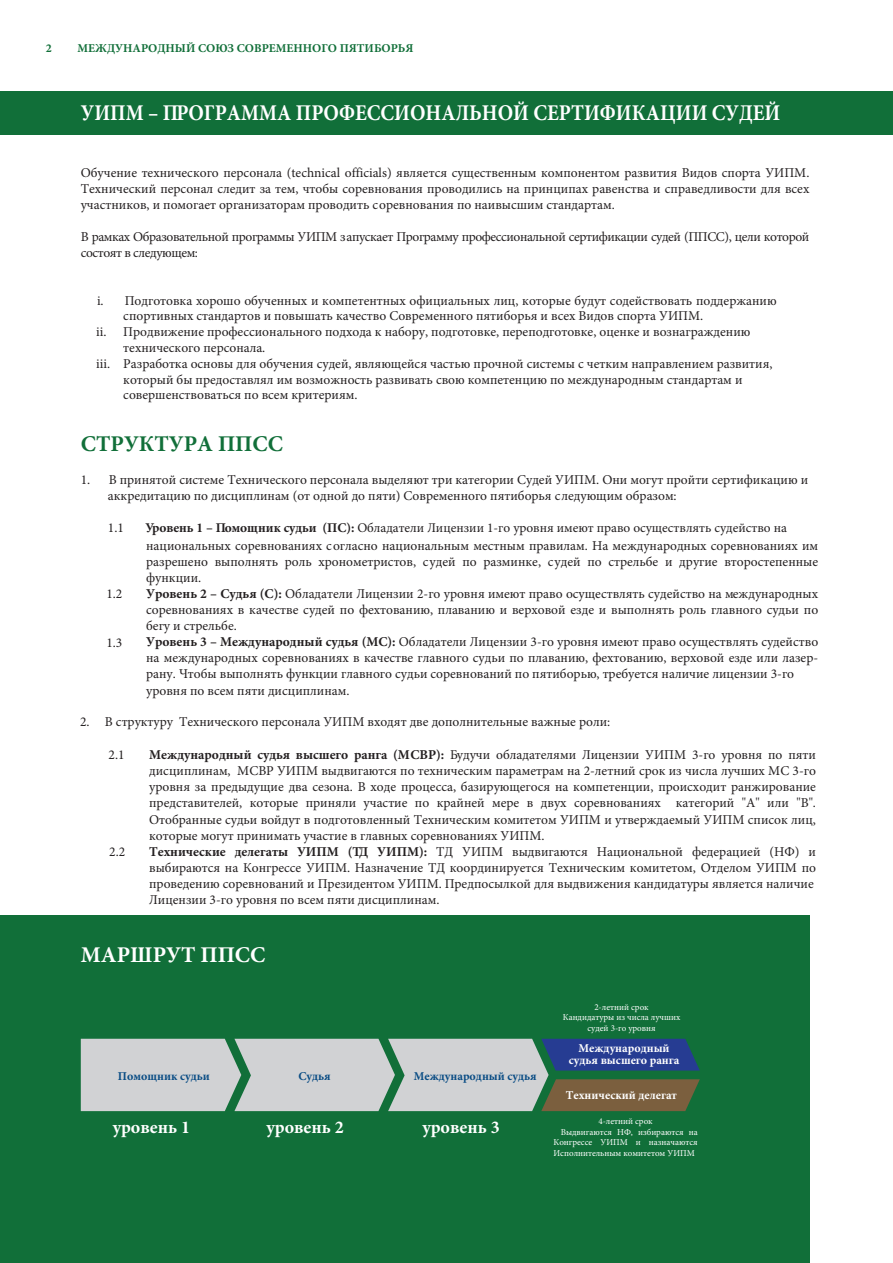
<style>
.page{position:relative;width:893px;height:1263px;background:#fff}
.page>*{position:absolute;margin:0;border:0;box-sizing:border-box;transform-origin:0 0}
.t1{font:700 22.5px "Minion Pro";color:#fff;scale:.9 1}
.t2{font:700 22.5px "Minion Pro";color:#116f39}
.t3{font:700 22.5px "Minion Pro";color:#fff}
.t4{font:700 18px "Minion Pro";color:#fff}
.t5{font:13.5px/16.2px "Minion Pro";color:#231f20}
.t6{font:13.5px/16px "Minion Pro";letter-spacing:-.03em;color:#231f20}
.t7{font:13.35px "Minion Pro";color:#231f20}
.t8{font:700 12px/11.9px "Minion Pro";color:#fff;text-align:center}
.t9{font:700 12px "Minion Pro";color:#116f39}
.t10{font:700 12px "Minion Pro";color:#094c84}
.t11{font:9px/10.8px "Minion Pro";color:#fff;text-align:center}
.s1{font-weight:700}
</style>
<div class="page">
<div style="left:0;top:91px;width:893px;height:44px;background:#116f39"></div>
<div style="left:0;top:916px;width:809px;height:347px;background:#116f39"></div>
<svg style="left:81px;top:1039px;width:619px;height:72px;background:#a6aeb0"></svg>
<p class="t9" style="left:46px;top:40px;width:7px">2</p>
<p class="t9" style="left:78px;top:40px;width:337px">МЕЖДУНАРОДНЫЙ СОЮЗ СОВРЕМЕННОГО ПЯТИБОРЬЯ</p>
<h1 class="t1" style="left:81px;top:97px;width:779px">УИПМ – ПРОГРАММА ПРОФЕССИОНАЛЬНОЙ СЕРТИФИКАЦИИ СУДЕЙ</h1>
<p class="t5" style="left:81px;top:164px;width:730px;text-align:justify">Обучение технического персонала (technical officials) является существенным компонентом развития Видов спорта УИПМ.<br>Технический персонал следит за тем, чтобы соревнования проводились на принципах равенства и справедливости для всех участников, и помогает организаторам проводить соревнования по наивысшим стандартам.</p>
<p class="t6" style="left:81px;top:229px;width:730px">В рамках Образовательной программы УИПМ запускает Программу профессиональной сертификации судей (ППСС), цели которой состоят в следующем:</p>
<p class="t5" style="left:97px;top:292px;width:681px">i. Подготовка хорошо обученных и компетентных официальных лиц, которые будут содействовать поддержанию</p>
<p class="t5" style="left:123px;top:307px;width:581px">спортивных стандартов и повышать качество Современного пятиборья и всех Видов спорта УИПМ.</p>
<p class="t5" style="left:96px;top:324px;width:656px">ii. Продвижение профессионального подхода к набору, подготовке, переподготовке, оценке и вознаграждению</p>
<p class="t5" style="left:123px;top:340px;width:144px">технического персонала.</p>
<p class="t5" style="left:96px;top:356px;width:678px">iii. Разработка основы для обучения судей, являющейся частью прочной системы с четким направлением развития,</p>
<p class="t5" style="left:123px;top:371px;width:621px">который бы предоставлял им возможность развивать свою компетенцию по международным стандартам и</p>
<p class="t5" style="left:123px;top:386px;width:236px">совершенствоваться по всем критериям.</p>
<h1 class="t2" style="left:81px;top:428px;width:203px">СТРУКТУРА ППСС</h1>
<p class="t5" style="left:108px;top:472px;width:702px;line-height:15.5px;text-indent:-27px">1. В принятой системе Технического персонала выделяют три категории Судей УИПМ. Они могут пройти сертификацию и аккредитацию по дисциплинам (от одной до пяти) Современного пятиборья следующим образом:</p>
<p class="t5" style="left:108px;top:520px;width:18px">1.1</p>
<p class="t7" style="left:145px;top:519px;width:643px"><span class="s1">Уровень 1 – Помощник судьи (ПС):</span> О бладатели Лицензии 1-го уровня имеют право осуществлять судейство на</p>
<p class="t5" style="left:146px;top:538px;width:673px">национальных соревнованиях согласно национальным местным правилам. На международных соревнованиях им разрешено выполнять роль хронометристов, судей по разминке, судей по стрельбе и другие второстепенные функции.<br><span class="s1">Уровень 2 – Судья (С):</span> Обладатели Лицензии 2-го уровня имеют право осуществлять судейство на международных соревнованиях в качестве судей по фехтованию, плаванию и верховой езде и выполнять роль главного судьи по бегу и стрельбе.<br><span class="s1">Уровень 3 – Международный судья (МС):</span> Обладатели Лицензии 3-го уровня имеют право осуществлять судейство на международных соревнованиях в качестве главного судьи по плаванию, фехтованию, верховой езде или лазер&shy;рану. Чтобы выполнять функции главного судьи соревнований по пятиборью, требуется наличие лицензии 3-го уровня по всем пяти дисциплинам.</p>
<p class="t5" style="left:80px;top:714px;width:532px">2. В структуру Технического персонала УИПМ входят две дополнительные важные роли:</p>
<p class="t5" style="left:149px;top:747px;width:668px"><span class="s1">Международный судья высшего ранга (МСВР):</span> Будучи обладателями Лицензии УИПМ 3-го уровня по пяти дисциплинам, МСВР УИПМ выдвигаются по техническим параметрам на 2-летний срок из числа лучших МС 3-го уровня за предыдущие два сезона. В ходе процесса, базирующегося на компетенции, происходит ранжирование представителей, которые приняли участие по крайней мере в двух соревнованиях категорий "А" или "В".<br>Отобранные судьи войдут в подготовленный Техническим комитетом УИПМ и утверждаемый УИПМ список лиц, которые могут принимать участие в главных соревнованиях УИПМ.<br><span class="s1">Технические делегаты УИПМ (ТД УИПМ):</span> ТД УИПМ выдвигаются Национальной федерацией (НФ) и выбираются на Конгрессе УИПМ. Назначение ТД координируется Техническим комитетом, Отделом УИПМ по проведению соревнований и Президентом УИПМ. Предпосылкой для выдвижения кандидатуры является наличие Лицензии 3-го уровня по всем пяти дисциплинам.</p>
<h1 class="t3" style="left:81px;top:939px;width:186px">МАРШРУТ ППСС</h1>
<p class="t10" style="left:118px;top:1068px;width:93px">Помощник судьи</p>
<p class="t10" style="left:298px;top:1068px;width:34px">Судья</p>
<p class="t10" style="left:414px;top:1068px;width:124px">Международный судья</p>
<h2 class="t4" style="left:113px;top:1115px;width:79px">уровень 1</h2>
<h2 class="t4" style="left:267px;top:1115px;width:79px">уровень 2</h2>
<h2 class="t4" style="left:422px;top:1115px;width:79px">уровень 3</h2>
<p class="t11" style="left:563px;top:1001px;width:119px">2-летний срок<br>Кандидатуры из числа лучших судей 3-го уровня</p>
<p class="t8" style="left:569px;top:1042px;width:112px">Международный судья высшего ранга</p>
<p class="t8" style="left:566px;top:1089px;width:113px">Технический делегат</p>
<p class="t11" style="left:598px;top:1116px;width:56px">4-летний срок</p>
<p class="t11" style="left:561px;top:1126px;width:138px">Выдвигаются НФ, избираются на</p>
<p class="t11" style="left:553px;top:1137px;width:146px">Конгрессе УИПМ и назначаются</p>
<p class="t11" style="left:553px;top:1148px;width:143px">Исполнительным комитетом УИПМ</p>
</div>
